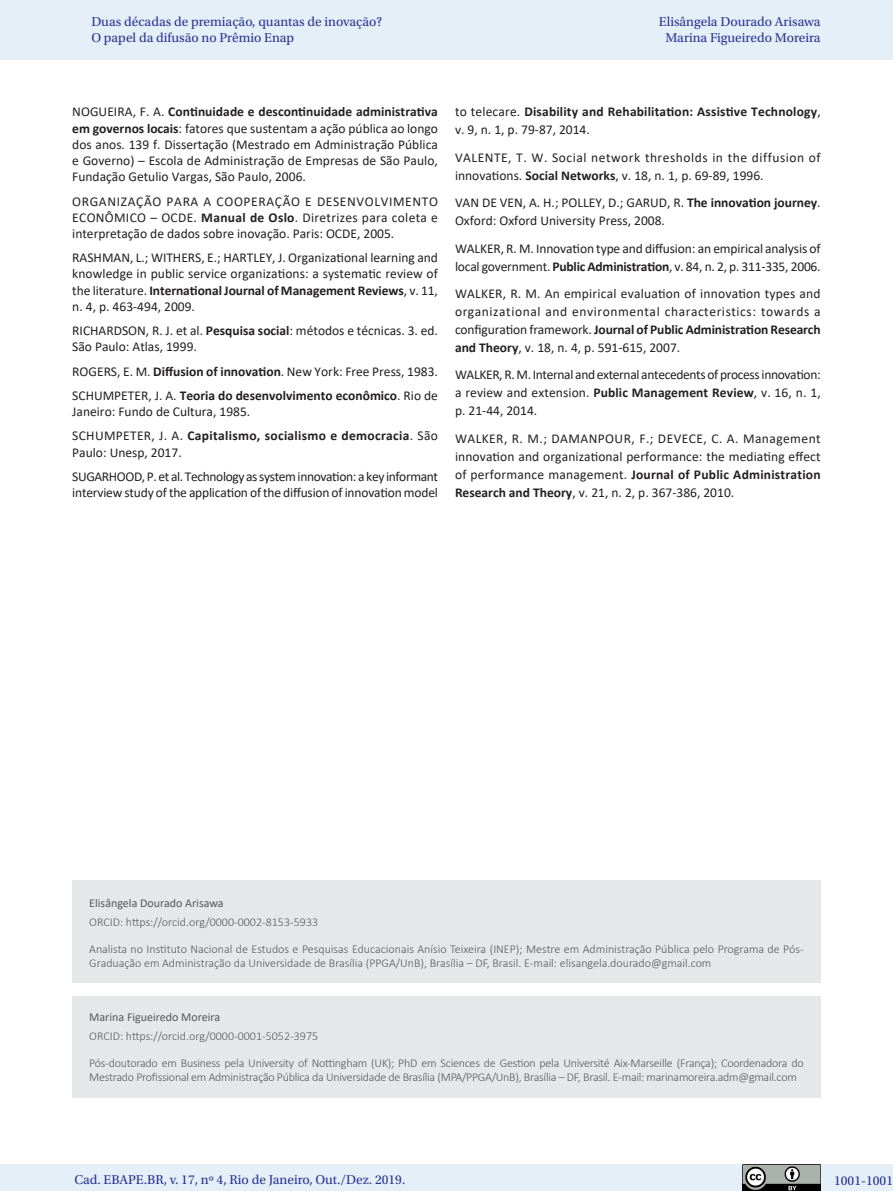
<style>
.page{position:relative;width:893px;height:1191px;background:#fff}
.page>*{position:absolute;margin:0;border:0;box-sizing:border-box;transform-origin:0 0}
.Referencias{font:13.5px/16.2px "Calibri";color:#231f20;text-align:justify}
.t1{font:13.5px/16.5px "Utopia Std";color:#2b3393}
.Referencias-2{font:13.5px/18px "Calibri";letter-spacing:.04em;color:#231f20}
.Referencias-3{font:700 13.5px/18px "Calibri";letter-spacing:.015em;color:#231f20}
._06_3_nota_de_fim_au{font:300 12px/14.4px "Calibri";color:#57585a}
._06_3_nota_de_fim_au-2{font:300 12px/14.4px "Calibri";letter-spacing:-.02em;color:#57585a}
._06_3_nota_de_fim_au-3{font:12px "Calibri";color:#57585a}
.s1{font-weight:700}
.s2{font-weight:400}
</style>
<div class="page">
<div style="left:0;top:0;width:893px;height:60px;background:#e4eff8"></div>
<div style="left:0;top:1164px;width:893px;height:27px;background:#e4eff8"></div>
<img style="left:743px;top:1164px;width:78px;height:27px">
<div style="left:72px;top:880px;width:749px;height:217px;background:#e6e7e9"></div>
<div style="left:72px;top:983px;width:749px;height:12px;background:#fff"></div>
<p class="t1" style="left:91px;top:13px;width:292px">Duas décadas de premiação, quantas de inovação?<br>O papel da difusão no Prêmio Enap</p>
<p class="t1" style="left:659px;top:13px;width:163px;text-align:center">Elisângela Dourado Arisawa<br>Marina Figueiredo Moreira</p>
<p class="Referencias" style="left:72px;top:104px;width:367px">NOGUEIRA, F. A. <span class="s1">Continuidade e descontinuidade administrativa em governos locais</span>: fatores que sustentam a ação pública ao longo dos anos. 139 f. Dissertação (Mestrado em Administração Pública e Governo) – Escola de Administração de Empresas de São Paulo, Fundação Getulio Vargas, São Paulo, 2006.</p>
<p class="Referencias" style="left:72px;top:193px;width:367px">ORGANIZAÇÃO PARA A COOPERAÇÃO E DESENVOLVIMENTO ECONÔMICO – OCDE. <span class="s1">Manual de Oslo</span>. Diretrizes para coleta e interpretação de dados sobre inovação. Paris: OCDE, 2005.</p>
<p class="Referencias" style="left:72px;top:249px;width:367px">RASHMAN, L.; WITHERS, E.; HARTLEY, J. Organizational learning and knowledge in public service organizations: a systematic review of the literature. <span class="s1">International Journal of Management Reviews</span>, v. 11, n. 4, p. 463-494, 2009.</p>
<p class="Referencias" style="left:72px;top:322px;width:367px">RICHARDSON, R. J. et al. <span class="s1">Pesquisa social</span>: métodos e técnicas. 3. ed.<br>São Paulo: Atlas, 1999.</p>
<p class="Referencias" style="left:72px;top:363px;width:367px">ROGERS, E. M. <span class="s1">Diffusion of innovation</span>. New York: Free Press, 1983.</p>
<p class="Referencias" style="left:72px;top:387px;width:367px">SCHUMPETER, J. A. <span class="s1">Teoria do desenvolvimento econômico</span>. Rio de<br>Janeiro: Fundo de Cultura, 1985.</p>
<p class="Referencias" style="left:72px;top:427px;width:367px">SCHUMPETER, J. A. <span class="s1">Capitalismo, socialismo e democracia</span>. São<br>Paulo: Unesp, 2017.</p>
<p class="Referencias" style="left:72px;top:468px;width:367px">SUGARHOOD, P. et al. Technology as system innovation: a key informant interview study of the application of the diffusion of innovation model</p>
<p class="Referencias-3" style="left:455px;top:103px;width:367px"><span class="s2">to telecare.</span> Disability and Rehabilitation: Assistive Technology<span class="s2">, v. 9, n. 1, p. 79-87, 2014.</span></p>
<p class="Referencias-2" style="left:455px;top:148px;width:367px">VALENTE, T. W. Social network thresholds in the diffusion of innovations. <span class="s1">Social Networks</span>, v. 18, n. 1, p. 69-89, 1996.</p>
<p class="Referencias" style="left:455px;top:193px;width:367px;line-height:18px">VAN DE VEN, A. H.; POLLEY, D.; GARUD, R. <span class="s1">The innovation journey</span>.<br>Oxford: Oxford University Press, 2008.</p>
<p class="Referencias" style="left:455px;top:239px;width:367px;line-height:18px">WALKER, R. M. Innovation type and diffusion: an empirical analysis of local government. <span class="s1">Public Administration</span>, v. 84, n. 2, p. 311-335, 2006.</p>
<p class="Referencias" style="left:455px;top:284px;width:367px;line-height:18px">WALKER, R. M. An empirical evaluation of innovation types and organizational and environmental characteristics: towards a configuration framework. <span class="s1">Journal of Public Administration Research and Theory</span>, v. 18, n. 4, p. 591-615, 2007.</p>
<p class="Referencias" style="left:455px;top:365px;width:367px;line-height:18px">WALKER, R. M. Internal and external antecedents of process innovation: a review and extension. <span class="s1">Public Management Review</span>, v. 16, n. 1, p. 21-44, 2014.</p>
<p class="Referencias" style="left:455px;top:429px;width:367px;line-height:18px">WALKER, R. M.; DAMANPOUR, F.; DEVECE, C. A. Management innovation and organizational performance: the mediating effect of performance management. <span class="s1">Journal of Public Administration Research and Theory</span>, v. 21, n. 2, p. 367-386, 2010.</p>
<p class="_06_3_nota_de_fim_au-3" style="left:89px;top:895px;width:136px">Elisângela Dourado Arisawa</p>
<p class="_06_3_nota_de_fim_au" style="left:89px;top:914px;width:230px">ORCID: https://orcid.org/0000-0002-8153-5933</p>
<p class="_06_3_nota_de_fim_au" style="left:89px;top:941px;width:716px">Analista no Instituto Nacional de Estudos e Pesquisas Educacionais Anísio Teixeira (INEP); Mestre em Administração Pública pelo Programa de Pós-<br>Graduação em Administração da Universidade de Brasília (PPGA/UnB), Brasília – DF, Brasil. E-mail: elisangela.dourado@gmail.com</p>
<p class="_06_3_nota_de_fim_au-3" style="left:89px;top:1008px;width:133px">Marina Figueiredo Moreira</p>
<p class="_06_3_nota_de_fim_au" style="left:89px;top:1028px;width:230px">ORCID: https://orcid.org/0000-0001-5052-3975</p>
<p class="_06_3_nota_de_fim_au-2" style="left:89px;top:1055px;width:716px">Pós-doutorado em Business pela University of Nottingham (UK); PhD em Sciences de Gestion pela Université Aix-Marseille (França); Coordenadora do<br>Mestrado Profissional em Administração Pública da Universidade de Brasília (MPA/PPGA/UnB), Brasília – DF, Brasil. E-mail: marinamoreira.adm@gmail.com</p>
<p class="t1" style="left:74px;top:1171px;width:333px">Cad. EBAPE.BR, v. 17, nº 4, Rio de Janeiro, Out./Dez. 2019.</p>
<p class="t1" style="left:834px;top:1172px;width:60px">1001-1001</p>
</div>
